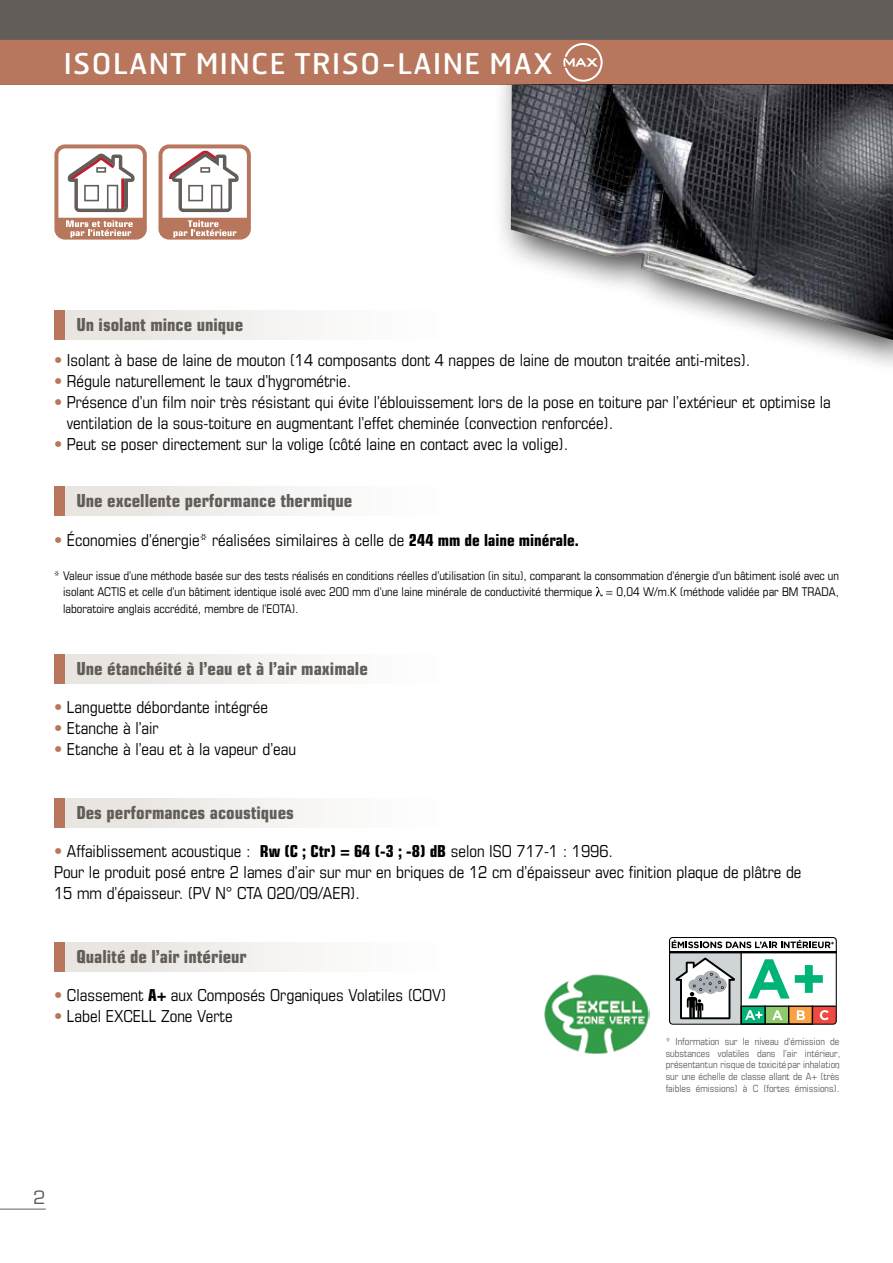
<style>
.page{position:relative;width:893px;height:1263px;background:#fff}
.page>*{position:absolute;margin:0;border:0;box-sizing:border-box;transform-origin:0 0}
.t1{font:28.5px "Hermes";letter-spacing:.05em;color:#fff}
.t2{font:19.5px "Eurostile Con Hea";color:#625d59}
.t3{font:18px "Eurostile";color:#625d59}
.t4{font:condensed 16.5px/21px "Eurostile";color:#000}
.t5{font:condensed 12px/16.5px "Eurostile";color:#000;text-align:justify}
.t6{font:condensed 9.9px/11.9px "Eurostile";color:#625d59;text-align:justify}
.s1{color:#b8775d}
.s2{font-weight:700}
</style>
<div class="page">
<div style="left:0;top:0;width:893px;height:85px;background:#625d59"></div>
<hr style="left:0;top:1209px;width:46px;height:1px;background:#625d59">
<div style="left:493px;top:85px;width:400px;height:291px;background:#000;opacity:.75"></div>
<img style="left:511px;top:85px;width:382px;height:255px">
<svg style="left:669px;top:937px;width:168px;height:88px"></svg>
<img style="left:544px;top:974px;width:105px;height:80px">
<div style="left:54px;top:310px;width:529px;height:29px;background:linear-gradient(to right,#e7e3de,#fff)"></div>
<div style="left:54px;top:310px;width:10px;height:29px;background:#b8775d"></div>
<div style="left:54px;top:487px;width:529px;height:29px;background:linear-gradient(to right,#e7e3de,#fff)"></div>
<div style="left:54px;top:487px;width:10px;height:29px;background:#b8775d"></div>
<div style="left:54px;top:655px;width:529px;height:29px;background:linear-gradient(to right,#e7e3de,#fff)"></div>
<div style="left:54px;top:655px;width:10px;height:29px;background:#b8775d"></div>
<div style="left:54px;top:799px;width:529px;height:29px;background:linear-gradient(to right,#e7e3de,#fff)"></div>
<div style="left:54px;top:799px;width:10px;height:29px;background:#b8775d"></div>
<div style="left:54px;top:943px;width:529px;height:29px;background:linear-gradient(to right,#e7e3de,#fff)"></div>
<div style="left:54px;top:943px;width:10px;height:29px;background:#b8775d"></div>
<div style="left:0;top:40px;width:893px;height:45px;background:#b8775d"></div>
<svg style="left:596px;top:587px;width:7px;height:9px"></svg>
<div style="left:54px;top:144px;width:93px;height:96px;border:4px solid #b8775d;border-radius:9px"></div>
<svg style="left:67px;top:154px;width:68px;height:58px"></svg>
<svg style="left:55px;top:218px;width:91px;height:20px;background:#c79580"></svg>
<div style="left:158px;top:144px;width:93px;height:96px;border:4px solid #b8775d;border-radius:9px"></div>
<svg style="left:167px;top:148px;width:72px;height:64px"></svg>
<svg style="left:159px;top:218px;width:91px;height:20px;background:#c38d77"></svg>
<h1 class="t1" style="left:64px;top:45px;width:491px">ISOLANT MINCE TRISO-LAINE MAX</h1>
<p class="t2" style="left:76px;top:313px;width:168px">Un isolant mince unique</p>
<p class="t4" style="left:54px;top:349px;width:698px"><span class="s1">•</span> Isolant à base de laine de mouton (14 composants dont 4 nappes de laine de mouton traitée anti-mites).</p>
<p class="t4" style="left:54px;top:370px;width:299px"><span class="s1">•</span> Régule naturellement le taux d’hygrométrie.</p>
<p class="t4" style="left:67px;top:391px;width:766px;text-indent:-13px"><span class="s1">•</span> Présence d’un film noir très résistant qui évite l’éblouissement lors de la pose en toiture par l’extérieur et optimise la ventilation de la sous-toiture en augmentant l’effet cheminée (convection renforcée).</p>
<p class="t4" style="left:54px;top:433px;width:516px"><span class="s1">•</span> Peut se poser directement sur la volige (côté laine en contact avec la volige).</p>
<p class="t2" style="left:76px;top:489px;width:277px">Une excellente performance thermique</p>
<p class="t4" style="left:54px;top:530px;width:526px"><span class="s1">•</span> Économies d’énergie* réalisées similaires à celle de <span class="s2">244 mm de laine minérale.</span></p>
<p class="t5" style="left:63px;top:567px;width:777px;text-indent:-9px">* Valeur issue d’une méthode basée sur des tests réalisés en conditions réelles d’utilisation (in situ), comparant la consommation d’énergie d’un bâtiment isolé avec un isolant ACTIS et celle d’un bâtiment identique isolé avec 200 mm d’une laine minérale de conductivité thermique = 0,04 W/m.K (méthode validée par BM TRADA, laboratoire anglais accrédité, membre de l’EOTA).</p>
<p class="t2" style="left:76px;top:657px;width:293px">Une étanchéité à l’eau et à l’air maximale</p>
<p class="t4" style="left:54px;top:696px;width:215px"><span class="s1">•</span> Languette débordante intégrée</p>
<p class="t4" style="left:54px;top:717px;width:106px"><span class="s1">•</span> Etanche à l’air</p>
<p class="t4" style="left:54px;top:738px;width:244px"><span class="s1">•</span> Etanche à l’eau et à la vapeur d’eau</p>
<p class="t2" style="left:76px;top:802px;width:219px">Des performances acoustiques</p>
<p class="t4" style="left:54px;top:840px;width:749px"><span class="s1">•</span> Affaiblissement acoustique : <span class="s2">Rw (C ; Ctr) = 64 (-3 ; -8) dB</span> selon ISO 717-1 : 1996.<br>Pour le produit posé entre 2 lames d’air sur mur en briques de 12 cm d’épaisseur avec finition plaque de plâtre de<br>15 mm d’épaisseur. (PV N° CTA 020/09/AER).</p>
<p class="t2" style="left:76px;top:946px;width:172px">Qualité de l’air intérieur</p>
<p class="t4" style="left:54px;top:984px;width:394px"><span class="s1">•</span> Classement <span class="s2">A+</span> aux Composés Organiques Volatiles (COV)</p>
<p class="t4" style="left:54px;top:1005px;width:180px"><span class="s1">•</span> Label EXCELL Zone Verte</p>
<p class="t6" style="left:666px;top:1035px;width:176px">* Information sur le niveau d’émission de substances volatiles dans l’air intérieur, présentant un risque de toxicité par inhalation, sur une échelle de classe allant de A+ (très faibles émissions) à C (fortes émissions).</p>
<p class="t3" style="left:33px;top:1187px;width:14px">2</p>
</div>
